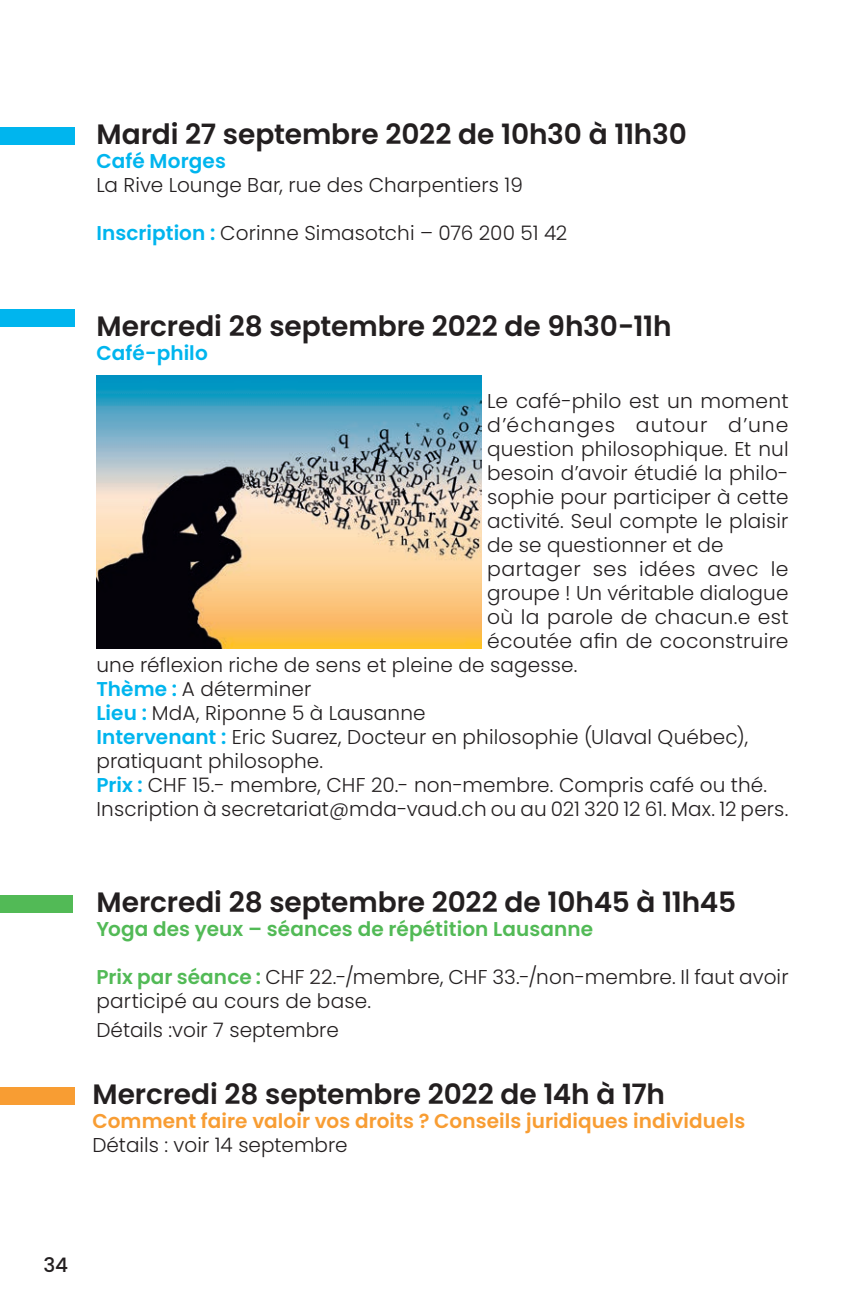
<style>
.page{position:relative;width:851px;height:1304px;background:#fff}
.page>*{position:absolute;margin:0;border:0;box-sizing:border-box;transform-origin:0 0}
.t1{font:600 28px "Poppins";letter-spacing:-.005em;color:#231f20}
.t2{font:300 20px/24px "Poppins";letter-spacing:.01em;color:#231f20}
.t3{font:600 20px "Poppins";letter-spacing:.005em;color:#f89d33}
.t4{font:600 20px "Poppins";letter-spacing:.005em;color:#52ba56}
.t5{font:300 20px "Poppins";letter-spacing:.05em;color:#231f20}
.t6{font:600 20px "Poppins";letter-spacing:.005em;color:#00b5ee}
.t7{font:500 20px "Poppins";color:#231f20}
.s1{font-weight:600;color:#00b5ee}
.s2{font-weight:600;color:#52ba56}
</style>
<div class="page">
<div style="left:0;top:127px;width:74px;height:17px;background:#00b5ee"></div>
<img style="left:96px;top:376px;width:385px;height:272px">
<div style="left:0;top:310px;width:74px;height:17px;background:#00b5ee"></div>
<div style="left:0;top:896px;width:72px;height:17px;background:#52ba56"></div>
<div style="left:0;top:1087px;width:74px;height:17px;background:#f89d33"></div>
<h1 class="t1" style="left:96px;top:118px;width:591px">Mardi 27 septembre 2022 de 10h30 à 11h30</h1>
<p class="t6" style="left:96px;top:149px;width:131px">Café Morges</p>
<p class="t2" style="left:96px;top:173px;width:428px">La Rive Lounge Bar, rue des Charpentiers 19</p>
<p class="t2" style="left:96px;top:221px;width:472px"><span class="s1">Inscription :</span> Corinne Simasotchi – 076 200 51 42</p>
<h1 class="t1" style="left:96px;top:310px;width:576px">Mercredi 28 septembre 2022 de 9h30-11h</h1>
<p class="t6" style="left:96px;top:341px;width:113px">Café-philo</p>
<p class="t2" style="left:487px;top:389px;width:303px">Le café-philo est un moment</p>
<p class="t5" style="left:487px;top:413px;width:303px">d’échanges autour d’une</p>
<p class="t2" style="left:487px;top:437px;width:303px">question philosophique. Et nul</p>
<p class="t2" style="left:487px;top:461px;width:303px">besoin d’avoir étudié la philo-</p>
<p class="t2" style="left:487px;top:485px;width:303px">sophie pour participer à cette</p>
<p class="t2" style="left:487px;top:509px;width:303px">activité. Seul compte le plaisir</p>
<p class="t2" style="left:487px;top:533px;width:238px">de se questionner et de</p>
<p class="t2" style="left:487px;top:557px;width:303px">partager ses idées avec le</p>
<p class="t2" style="left:487px;top:581px;width:303px">groupe ! Un véritable dialogue</p>
<p class="t2" style="left:487px;top:605px;width:303px">où la parole de chacun.e est</p>
<p class="t2" style="left:487px;top:629px;width:303px">écoutée afin de coconstruire</p>
<p class="t2" style="left:96px;top:653px;width:482px">une réflexion riche de sens et pleine de sagesse.</p>
<p class="t2" style="left:96px;top:677px;width:216px"><span class="s1">Thème :</span> A déterminer</p>
<p class="t2" style="left:96px;top:701px;width:331px"><span class="s1">Lieu :</span> MdA, Riponne 5 à Lausanne</p>
<p class="t2" style="left:96px;top:725px;width:653px"><span class="s1">Intervenant :</span> Eric Suarez, Docteur en philosophie (Ulaval Québec),</p>
<p class="t2" style="left:96px;top:749px;width:226px">pratiquant philosophe.</p>
<p class="t2" style="left:96px;top:773px;width:670px"><span class="s1">Prix :</span> CHF 15.- membre, CHF 20.- non-membre. Compris café ou thé.</p>
<p class="t2" style="left:96px;top:797px;width:692px">Inscription à secretariat@mda-vaud.ch ou au 021 320 12 61. Max. 12 pers.</p>
<h1 class="t1" style="left:96px;top:886px;width:641px">Mercredi 28 septembre 2022 de 10h45 à 11h45</h1>
<p class="t4" style="left:96px;top:917px;width:498px">Yoga des yeux – séances de répétition Lausanne</p>
<p class="t2" style="left:96px;top:965px;width:693px"><span class="s2">Prix par séance :</span> CHF 22.-/membre, CHF 33.-/non-membre. Il faut avoir participé au cours de base.</p>
<p class="t2" style="left:96px;top:1018px;width:244px">Détails :voir 7 septembre</p>
<h1 class="t1" style="left:92px;top:1078px;width:574px">Mercredi 28 septembre 2022 de 14h à 17h</h1>
<p class="t3" style="left:92px;top:1109px;width:654px">Comment faire valoir vos droits ? Conseils juridiques individuels</p>
<p class="t2" style="left:92px;top:1133px;width:257px">Détails : voir 14 septembre</p>
<p class="t7" style="left:43px;top:1253px;width:26px">34</p>
</div>
